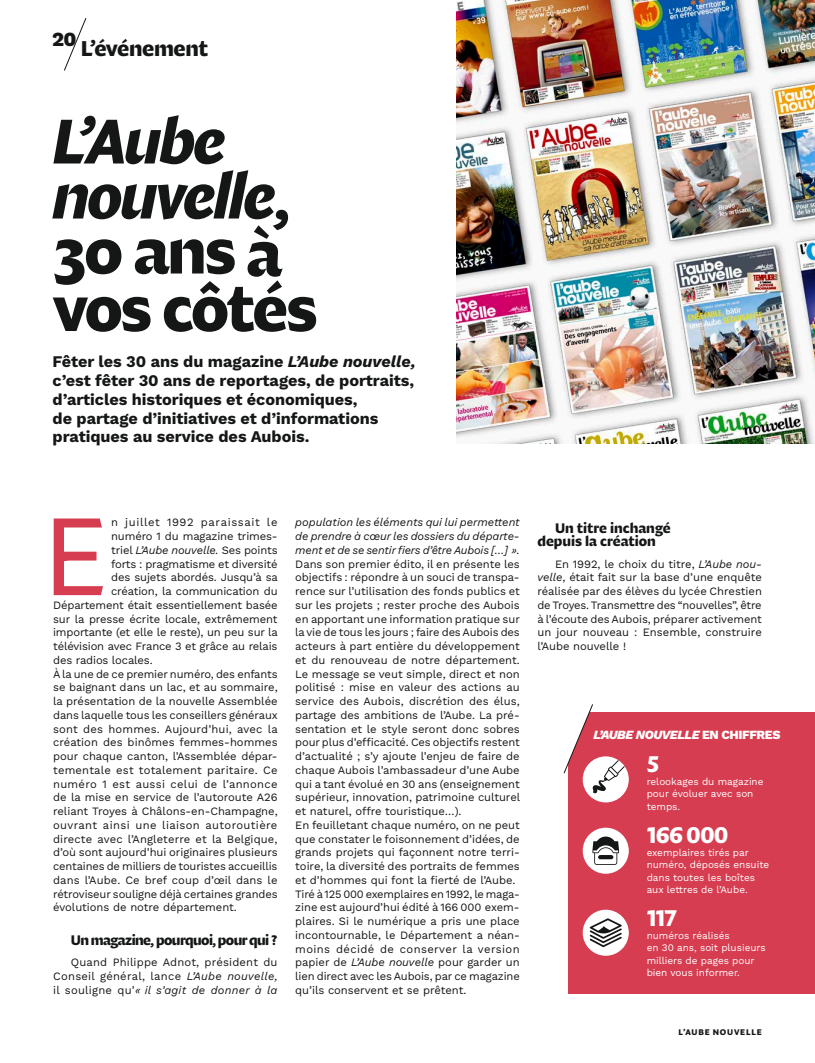
<style>
.page{position:relative;width:815px;height:1063px;background:#fff}
.page>*{position:absolute;margin:0;border:0;box-sizing:border-box;transform-origin:0 0}
.t1{font:300 109.5px "Diurnal Display Std";color:#d63d50}
.t2{font:62.5px/55px "Diurnal Display Std Bld Ita";letter-spacing:-.04em;color:#151616}
.t3{font:62.5px/57.5px "Diurnal Display Std Bld";letter-spacing:-.045em;color:#151616}
.t4{font:22.5px "Diurnal Display Std Bld";letter-spacing:-.035em;color:#fff}
.t5{font:21.25px "Diurnal Display Std Bld";letter-spacing:-.02em;color:#151616}
.t6{font:800 20px "Work Sans";color:#151616}
.t7{font:700 16.25px/18.8px "Work Sans";letter-spacing:-.005em;color:#151616}
.t8{font:13.75px/13.8px "Diurnal Display Std Bld";letter-spacing:-.01em;color:#151616}
.t9{font:13.75px "Diurnal Display Std Bld";letter-spacing:-.045em;color:#151616}
.t10{font:italic 800 12.5px "Work Sans";letter-spacing:-.035em;color:#fff}
.t11{font:11.25px/13.8px "Work Sans";letter-spacing:-.005em;color:#151616;text-align:justify}
.t12{font:italic 11.25px/13.8px "Work Sans";letter-spacing:-.015em;color:#151616;text-align:justify}
.t13{font:11.25px "Work Sans";letter-spacing:.015em;color:#151616}
.t14{font:11.25px "Work Sans";letter-spacing:.03em;color:#151616}
.t15{font:11.25px "Work Sans";letter-spacing:.025em;color:#151616}
.t16{font:11.25px "Work Sans";letter-spacing:.06em;color:#151616}
.t17{font:10px/12.5px "Work Sans";letter-spacing:-.005em;color:#fff}
.t18{font:8.12px "Diurnal Display Std Bld";letter-spacing:.095em;color:#151616}
.s1{font-family:"Diurnal Display Std Bld"}
.s2{font-style:italic}
.s3{font-style:normal}
</style>
<div class="page">
<div style="left:569px;top:712px;width:246px;height:282px;background:#d63d50"></div>
<img style="left:457px;top:0;width:358px;height:444px">
<div style="left:583px;top:828px;width:46px;height:46px;background:#fff;border-radius:50%"></div>
<svg style="left:592px;top:837px;width:27px;height:28px"></svg>
<div style="left:583px;top:910px;width:46px;height:46px;background:#fff;border-radius:50%"></div>
<svg style="left:590px;top:918px;width:32px;height:29px"></svg>
<svg style="left:64px;top:18px;width:22px;height:53px"></svg>
<div style="left:583px;top:756px;width:46px;height:46px;background:#fff;border-radius:50%"></div>
<svg style="left:563px;top:704px;width:63px;height:90px"></svg>
<h3 class="t6" style="left:52px;top:24px;width:26px">20</h3>
<h3 class="t5" style="left:81px;top:34px;width:129px">L’événement</h3>
<h2 class="t2" style="left:53px;top:113px;width:239px">L’Aube nouvelle<span class="s1">,</span></h2>
<h2 class="t3" style="left:53px;top:221px;width:267px">30 ans à vos côtés</h2>
<h3 class="t7" style="left:53px;top:352px;width:364px">Fêter les 30 ans du magazine <span class="s2">L’Aube nouvelle, </span>c’est fêter 30 ans de reportages, de portraits, d’articles historiques et économiques,<br>de partage d’initiatives et d’informations pratiques au service des Aubois.</h3>
<h1 class="t1" style="left:44px;top:485px;width:66px">E</h1>
<p class="t16" style="left:111px;top:514px;width:168px">n juillet 1992 paraissait le</p>
<p class="t11" style="left:111px;top:529px;width:168px">numéro 1 du magazine trimes-</p>
<p class="t12" style="left:111px;top:542px;width:168px"><span class="s3">triel</span> L’Aube nouvelle. <span class="s3">Ses points</span></p>
<p class="t11" style="left:111px;top:556px;width:168px">forts : pragmatisme et diversité</p>
<p class="t11" style="left:111px;top:570px;width:168px">des sujets abordés. Jusqu’à sa</p>
<p class="t11" style="left:111px;top:584px;width:168px">création, la communication du</p>
<p class="t11" style="left:53px;top:598px;width:226px">Département était essentiellement basée</p>
<p class="t11" style="left:53px;top:611px;width:226px">sur la presse écrite locale, extrêmement</p>
<p class="t11" style="left:53px;top:625px;width:226px">importante (et elle le reste), un peu sur la</p>
<p class="t11" style="left:53px;top:639px;width:226px">télévision avec France 3 et grâce au relais</p>
<p class="t11" style="left:53px;top:653px;width:101px">des radios locales.</p>
<p class="t11" style="left:53px;top:666px;width:226px">À la une de ce premier numéro, des enfants</p>
<p class="t11" style="left:53px;top:680px;width:226px">se baignant dans un lac, et au sommaire,</p>
<p class="t11" style="left:53px;top:694px;width:226px">la présentation de la nouvelle Assemblée</p>
<p class="t11" style="left:53px;top:708px;width:226px">dans laquelle tous les conseillers généraux</p>
<p class="t13" style="left:53px;top:720px;width:226px">sont des hommes. Aujourd’hui, avec la</p>
<p class="t11" style="left:53px;top:735px;width:226px">création des binômes femmes-hommes</p>
<p class="t11" style="left:53px;top:749px;width:226px">pour chaque canton, l’Assemblée dépar-</p>
<p class="t13" style="left:53px;top:762px;width:226px">tementale est totalement paritaire. Ce</p>
<p class="t15" style="left:53px;top:775px;width:226px">numéro 1 est aussi celui de l’annonce</p>
<p class="t11" style="left:53px;top:790px;width:226px">de la mise en service de l’autoroute A26</p>
<p class="t11" style="left:53px;top:804px;width:226px">reliant Troyes à Châlons-en-Champagne,</p>
<p class="t14" style="left:53px;top:816px;width:226px">ouvrant ainsi une liaison autoroutière</p>
<p class="t11" style="left:53px;top:831px;width:226px">directe avec l’Angleterre et la Belgique,</p>
<p class="t11" style="left:53px;top:845px;width:226px">d’où sont aujourd’hui originaires plusieurs</p>
<p class="t11" style="left:53px;top:859px;width:226px">centaines de milliers de touristes accueillis</p>
<p class="t11" style="left:53px;top:873px;width:226px">dans l’Aube. Ce bref coup d’œil dans le</p>
<p class="t11" style="left:53px;top:886px;width:226px">rétroviseur souligne déjà certaines grandes</p>
<p class="t11" style="left:53px;top:900px;width:185px">évolutions de notre département.</p>
<p class="t9" style="left:71px;top:931px;width:208px">Un magazine, pourquoi, pour qui ?</p>
<p class="t11" style="left:53px;top:955px;width:226px;text-indent:18px">Quand Philippe Adnot, président du Conseil général, lance <span class="s2">L’Aube nouvelle, </span>il souligne qu’<span class="s2">« il s’agit de donner à la</span></p>
<p class="t12" style="left:295px;top:515px;width:226px">population les éléments qui lui permettent de prendre à cœur les dossiers du départe&shy;ment et de se sentir fiers d’être Aubois […] ».</p>
<p class="t11" style="left:295px;top:556px;width:226px;text-align:left">Dans son premier édito, il en présente les objectifs : répondre à un souci de transpa&shy;rence sur l’utilisation des fonds publics et sur les projets ; rester proche des Aubois en apportant une information pratique sur la vie de tous les jours ; faire des Aubois des acteurs à part entière du développement et du renouveau de notre département.<br>Le message se veut simple, direct et non politisé : mise en valeur des actions au service des Aubois, discrétion des élus, partage des ambitions de l’Aube. La pré&shy;sentation et le style seront donc sobres pour plus d’efficacité. Ces objectifs restent d’actualité ; s’y ajoute l’enjeu de faire de chaque Aubois l’ambassadeur d’une Aube qui a tant évolué en 30 ans (enseignement supérieur, innovation, patrimoine culturel et naturel, offre touristique…).<br>En feuilletant chaque numéro, on ne peut que constater le foisonnement d’idées, de grands projets qui façonnent notre terri&shy;toire, la diversité des portraits de femmes et d’hommes qui font la fierté de l’Aube.<br>Tiré à 125 000 exemplaires en 1992, le maga&shy;zine est aujourd’hui édité à 166 000 exem&shy;plaires. Si le numérique a pris une place incontournable, le Département a néan&shy;moins décidé de conserver la version papier de <span class="s2">L’Aube nouvelle</span> pour garder un lien direct avec les Aubois, par ce magazine qu’ils conservent et se prêtent.</p>
<p class="t8" style="left:537px;top:521px;width:135px;text-indent:18px">Un titre inchangé depuis la création</p>
<p class="t11" style="left:537px;top:556px;width:226px;text-indent:18px">En 1992, le choix du titre, <span class="s2">L’Aube nou&shy;velle</span>, était fait sur la base d’une enquête réalisée par des élèves du lycée Chrestien de Troyes. Transmettre des “nouvelles”, être à l’écoute des Aubois, préparer activement un jour nouveau : Ensemble, construire l’Aube nouvelle !</p>
<p class="t10" style="left:594px;top:726px;width:188px">L’AUBE NOUVELLE <span class="s3">EN CHIFFRES</span></p>
<h3 class="t4" style="left:647px;top:749px;width:14px">5</h3>
<p class="t17" style="left:647px;top:775px;width:118px">relookages du magazine pour évoluer avec son temps.</p>
<h3 class="t4" style="left:647px;top:820px;width:83px">166 000</h3>
<p class="t17" style="left:647px;top:845px;width:124px">exemplaires tirés par numéro, déposés ensuite dans toutes les boîtes aux lettres de l’Aube.</p>
<h3 class="t4" style="left:647px;top:903px;width:32px">117</h3>
<p class="t17" style="left:647px;top:929px;width:120px">numéros réalisés<br>en 30 ans, soit plusieurs milliers de pages pour bien vous informer.</p>
<p class="t18" style="left:679px;top:1026px;width:85px">L’AUBE NOUVELLE</p>
</div>
